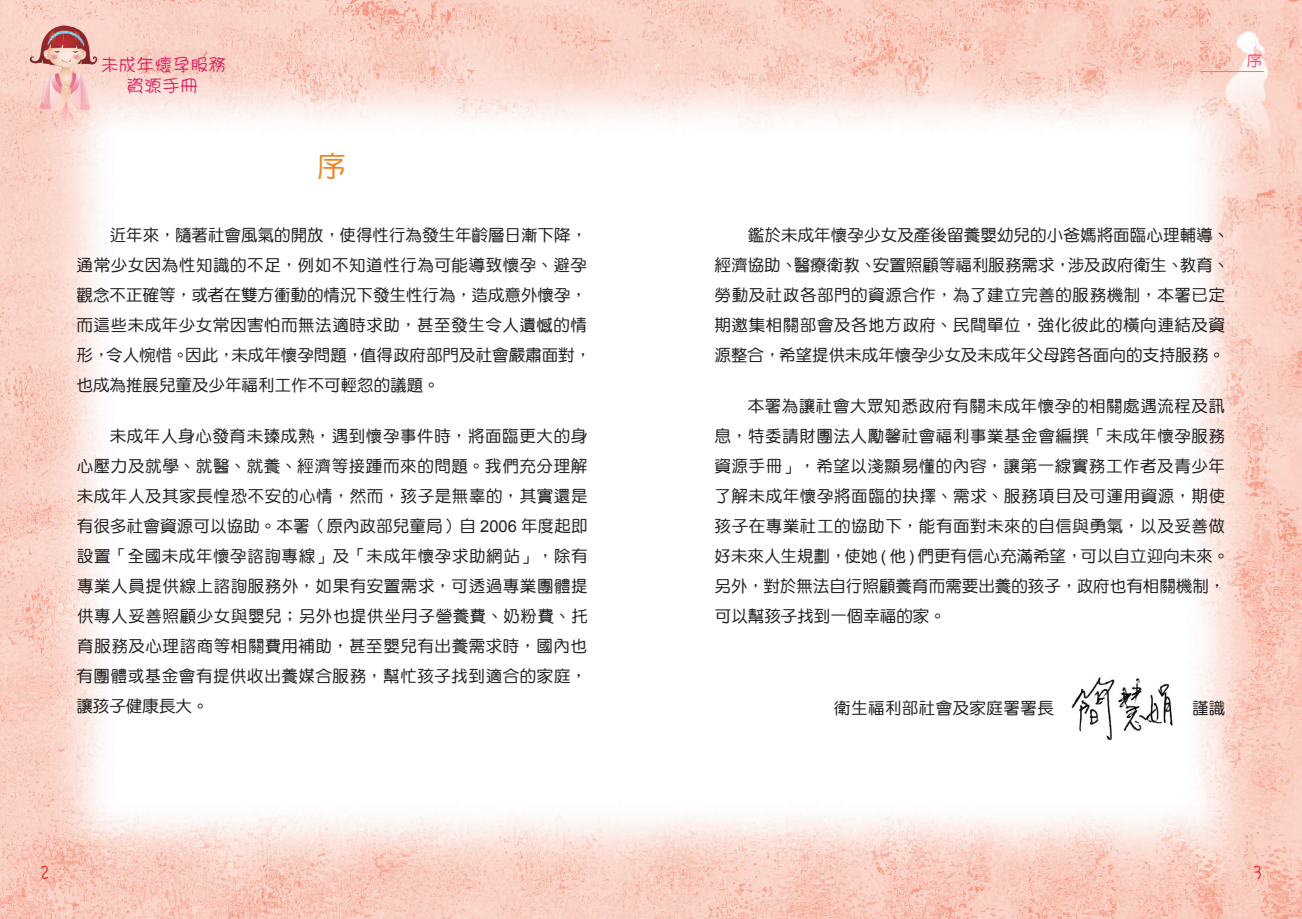
<style>
.page{position:relative;width:1302px;height:919px;background:#fff}
.page>*{position:absolute;margin:0;border:0;box-sizing:border-box;transform-origin:0 0}
.t1{font:28.5px "DF Yuan W5 WIN BF";color:#f58220}
.t2{font:18px "DF Girl W3 HK BF";color:#d91a5b}
.t3{font:18px "DF Girl W3 HK BF";color:#ee1d23}
.t4{font:16.5px/30px "DF Yuan W5 WIN BF";letter-spacing:.035em;color:#231f20;text-align:justify}
.t5{font:16.5px/30px "DF Yuan W5 WIN BF";color:#231f20}
.t6{font:16.5px/30px "DF Yuan W5 WIN BF";letter-spacing:.005em;color:#231f20}
.t7{font:15px "DF Yuan W7 WIN BF";color:#f0597c}
.s1{font-family:"Arial"}
</style>
<div class="page">
<img style="left:0;top:0;width:1301px;height:918px">
<hr style="left:1199px;top:71px;width:64px;height:1px;background:#f171ab">
<img style="left:1070px;top:675px;width:106px;height:67px">
<p class="t2" style="left:100px;top:55px;width:127px">未成年懷孕服務</p>
<p class="t7" style="left:1246px;top:53px;width:16px">序</p>
<p class="t2" style="left:126px;top:76px;width:73px">資源手冊</p>
<h1 class="t1" style="left:317px;top:152px;width:30px">序</h1>
<p class="t5" style="left:76px;top:220px;width:516px;text-indent:33px">近年來，隨著社會風氣的開放，使得性行為發生年齡層日漸下降，通常少女因為性知識的不足，例如不知道性行為可能導致懷孕、避孕觀念不正確等，或者在雙方衝動的情況下發生性行為，造成意外懷孕，而這些未成年少女常因害怕而無法適時求助，甚至發生令人遺憾的情形，令人惋惜。因此，未成年懷孕問題，值得政府部門及社會嚴肅面對，也成為推展兒童及少年福利工作不可輕忽的議題。</p>
<p class="t4" style="left:76px;top:421px;width:513px;text-indent:33px">未成年人身心發育未臻成熟，遇到懷孕事件時，將面臨更大的身心壓力及就學、就醫、就養、經濟等接踵而來的問題。我們充分理解未成年人及其家長惶恐不安的心情，然而，孩子是無辜的，其實還是有很多社會資源可以協助。本署（原內政部兒童局）自 <span class="s1">2006</span> 年度起即設置「全國未成年懷孕諮詢專線」及「未成年懷孕求助網站」，除有專業人員提供線上諮詢服務外，如果有安置需求，可透過專業團體提供專人妥善照顧少女與嬰兒；另外也提供坐月子營養費、奶粉費、托育服務及心理諮商等相關費用補助，甚至嬰兒有出養需求時，國內也有團體或基金會有提供收出養媒合服務，幫忙孩子找到適合的家庭，讓孩子健康長大。</p>
<p class="t6" style="left:714px;top:220px;width:516px;text-indent:33px">鑑於未成年懷孕少女及產後留養嬰幼兒的小爸媽將面臨心理輔導、經濟協助、醫療衛教、安置照顧等福利服務需求，涉及政府衛生、教育、勞動及社政各部門的資源合作，為了建立完善的服務機制，本署已定期邀集相關部會及各地方政府、民間單位，強化彼此的橫向連結及資源整合，希望提供未成年懷孕少女及未成年父母跨各面向的支持服務。</p>
<p class="t4" style="left:714px;top:391px;width:516px;text-align:left;text-indent:33px">本署為讓社會大眾知悉政府有關未成年懷孕的相關處遇流程及訊息，特委請財團法人勵馨社會福利事業基金會編撰「未成年懷孕服務資源手冊」，希望以淺顯易懂的內容，讓第一線實務工作者及青少年了解未成年懷孕將面臨的抉擇、需求、服務項目及可運用資源，期使孩子在專業社工的協助下，能有面對未來的自信與勇氣，以及妥善做好未來人生規劃，使她 <span class="s1">(</span> 他 <span class="s1">)</span> 們更有信心充滿希望，可以自立迎向未來。另外，對於無法自行照顧養育而需要出養的孩子，政府也有相關機制，可以幫孩子找到一個幸福的家。</p>
<p class="t4" style="left:834px;top:692px;width:221px">衛生福利部社會及家庭署署長</p>
<p class="t4" style="left:1191px;top:692px;width:35px">謹識</p>
<p class="t3" style="left:40px;top:863px;width:10px">2</p>
<p class="t3" style="left:1252px;top:863px;width:10px">3</p>
</div>
